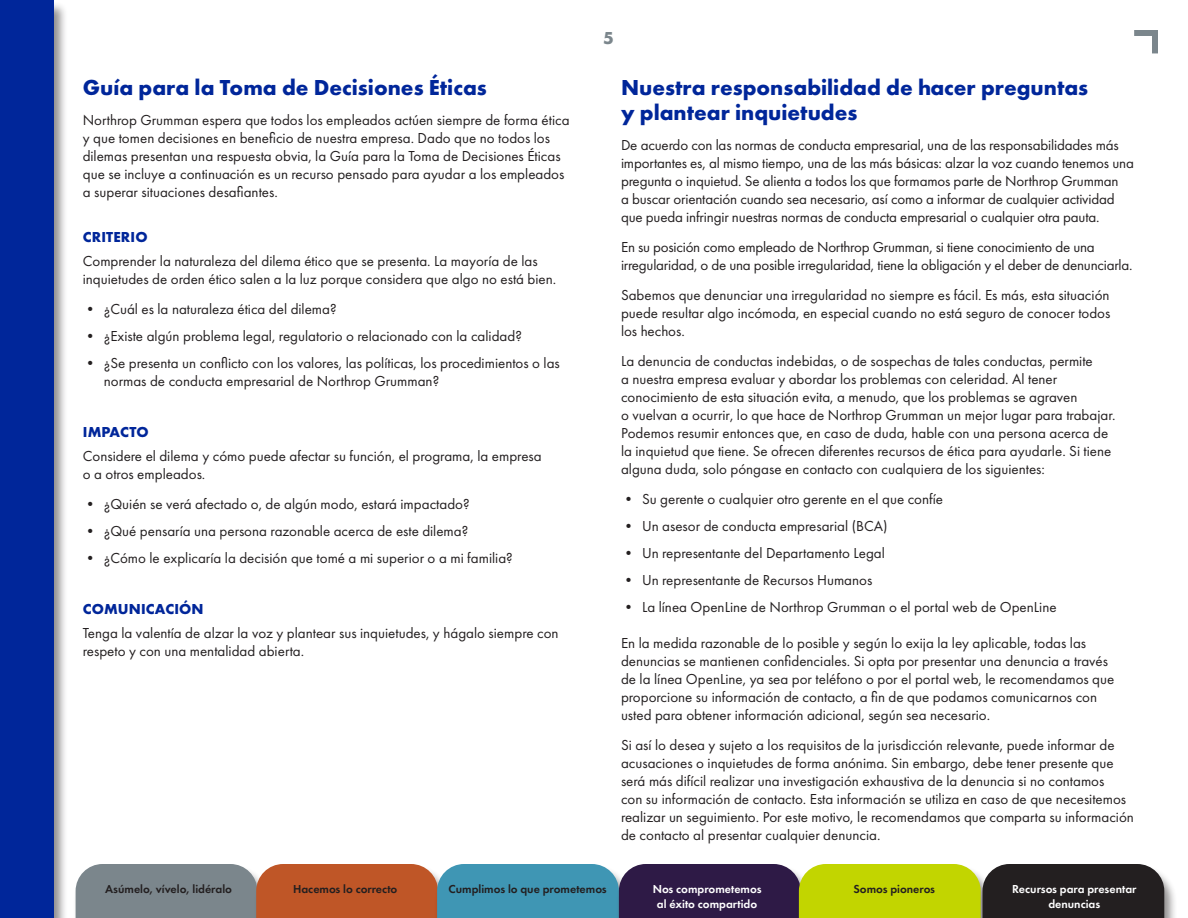
<style>
.page{position:relative;width:1188px;height:918px;background:#fff}
.page>*{position:absolute;margin:0;border:0;box-sizing:border-box;transform-origin:0 0}
.A_head{font:700 22.5px/25.5px "Futura PT";color:#00269a}
.t1{font:700 18px "Futura PT";color:#7b868c}
.body_text{font:15px/18px "Futura PT";color:#231f20}
.B_head_caps_blue{font:700 15px "Futura PT";letter-spacing:.01em;color:#00269a}
.t2{font:600 12px "Futura PT";color:#231f20}
.t3{font:600 12px/15px "Futura PT";color:#fff;text-align:center}
</style>
<div class="page">
<div style="left:0;top:1px;width:68px;height:917px;background:#231f20;opacity:.5"></div>
<div style="left:0;top:0;width:54px;height:918px;background:#00269a"></div>
<svg style="left:1134px;top:30px;width:24px;height:23px"></svg>
<div style="left:980px;top:865px;width:198px;height:53px;background:#231f20;opacity:.5"></div>
<svg style="left:76px;top:864px;width:1088px;height:54px;background:#716f52"></svg>
<p class="A_head" style="left:83px;top:74px;width:406px">Guía para la Toma de Decisiones Éticas</p>
<p class="body_text" style="left:83px;top:110px;width:488px">Northrop Grumman espera que todos los empleados actúen siempre de forma ética y que tomen decisiones en beneficio de nuestra empresa. Dado que no todos los dilemas presentan una respuesta obvia, la Guía para la Toma de Decisiones Éticas que se incluye a continuación es un recurso pensado para ayudar a los empleados a superar situaciones desafiantes.</p>
<p class="B_head_caps_blue" style="left:83px;top:227px;width:66px">CRITERIO</p>
<p class="body_text" style="left:83px;top:251px;width:475px">Comprender la naturaleza del dilema ético que se presenta. La mayoría de las inquietudes de orden ético salen a la luz porque considera que algo no está bien.</p>
<p class="body_text" style="left:83px;top:299px;width:255px">• ¿Cuál es la naturaleza ética del dilema?</p>
<p class="body_text" style="left:83px;top:326px;width:441px">• ¿Existe algún problema legal, regulatorio o relacionado con la calidad?</p>
<p class="body_text" style="left:104px;top:353px;width:458px;text-indent:-21px">• ¿Se presenta un conflicto con los valores, las políticas, los procedimientos o las normas de conducta empresarial de Northrop Grumman?</p>
<p class="B_head_caps_blue" style="left:83px;top:422px;width:67px">IMPACTO</p>
<p class="body_text" style="left:83px;top:446px;width:460px">Considere el dilema y cómo puede afectar su función, el programa, la empresa o a otros empleados.</p>
<p class="body_text" style="left:83px;top:494px;width:388px">• ¿Quién se verá afectado o, de algún modo, estará impactado?</p>
<p class="body_text" style="left:83px;top:521px;width:387px">• ¿Qué pensaría una persona razonable acerca de este dilema?</p>
<p class="body_text" style="left:83px;top:548px;width:432px">• ¿Cómo le explicaría la decisión que tomé a mi superior o a mi familia?</p>
<p class="B_head_caps_blue" style="left:83px;top:599px;width:122px">COMUNICACIÓN</p>
<p class="body_text" style="left:83px;top:623px;width:477px">Tenga la valentía de alzar la voz y plantear sus inquietudes, y hágalo siempre con respeto y con una mentalidad abierta.</p>
<p class="t1" style="left:603px;top:26px;width:12px">5</p>
<p class="A_head" style="left:621px;top:74px;width:469px">Nuestra responsabilidad de hacer preguntas y plantear inquietudes</p>
<p class="body_text" style="left:621px;top:136px;width:515px">De acuerdo con las normas de conducta empresarial, una de las responsabilidades más importantes es, al mismo tiempo, una de las más básicas: alzar la voz cuando tenemos una pregunta o inquietud. Se alienta a todos los que formamos parte de Northrop Grumman<br>a buscar orientación cuando sea necesario, así como a informar de cualquier actividad que pueda infringir nuestras normas de conducta empresarial o cualquier otra pauta.</p>
<p class="body_text" style="left:621px;top:238px;width:513px">En su posición como empleado de Northrop Grumman, si tiene conocimiento de una irregularidad, o de una posible irregularidad, tiene la obligación y el deber de denunciarla.</p>
<p class="body_text" style="left:621px;top:286px;width:491px;text-align:justify">Sabemos que denunciar una irregularidad no siempre es fácil. Es más, esta situación puede resultar algo incómoda, en especial cuando no está seguro de conocer todos los hechos.</p>
<p class="body_text" style="left:621px;top:352px;width:496px">La denuncia de conductas indebidas, o de sospechas de tales conductas, permite<br>a nuestra empresa evaluar y abordar los problemas con celeridad. Al tener conocimiento de esta situación evita, a menudo, que los problemas se agraven<br>o vuelvan a ocurrir, lo que hace de Northrop Grumman un mejor lugar para trabajar.<br>Podemos resumir entonces que, en caso de duda, hable con una persona acerca de la inquietud que tiene. Se ofrecen diferentes recursos de ética para ayudarle. Si tiene alguna duda, solo póngase en contacto con cualquiera de los siguientes:</p>
<p class="body_text" style="left:621px;top:490px;width:324px">• Su gerente o cualquier otro gerente en el que confíe</p>
<p class="body_text" style="left:621px;top:517px;width:268px">• Un asesor de conducta empresarial (BCA)</p>
<p class="body_text" style="left:621px;top:544px;width:265px">• Un representante del Departamento Legal</p>
<p class="body_text" style="left:621px;top:571px;width:253px">• Un representante de Recursos Humanos</p>
<p class="body_text" style="left:621px;top:598px;width:437px">• La línea OpenLine de Northrop Grumman o el portal web de OpenLine</p>
<p class="body_text" style="left:621px;top:634px;width:495px">En la medida razonable de lo posible y según lo exija la ley aplicable, todas las denuncias se mantienen confidenciales. Si opta por presentar una denuncia a través de la línea OpenLine, ya sea por teléfono o por el portal web, le recomendamos que proporcione su información de contacto, a fin de que podamos comunicarnos con usted para obtener información adicional, según sea necesario.</p>
<p class="body_text" style="left:621px;top:736px;width:515px">Si así lo desea y sujeto a los requisitos de la jurisdicción relevante, puede informar de acusaciones o inquietudes de forma anónima. Sin embargo, debe tener presente que será más difícil realizar una investigación exhaustiva de la denuncia si no contamos<br>con su información de contacto. Esta información se utiliza en caso de que necesitemos realizar un seguimiento. Por este motivo, le recomendamos que comparta su información de contacto al presentar cualquier denuncia.</p>
<p class="t2" style="left:105px;top:882px;width:128px">Asúmelo, vívelo, lidéralo</p>
<p class="t2" style="left:293px;top:882px;width:106px">Hacemos lo correcto</p>
<p class="t2" style="left:449px;top:882px;width:160px">Cumplimos lo que prometemos</p>
<p class="t2" style="left:853px;top:882px;width:83px">Somos pioneros</p>
<p class="t3" style="left:1012px;top:882px;width:126px">Recursos para presentar denuncias</p>
<p class="t3" style="left:653px;top:882px;width:110px">Nos comprometemos al éxito compartido</p>
</div>
